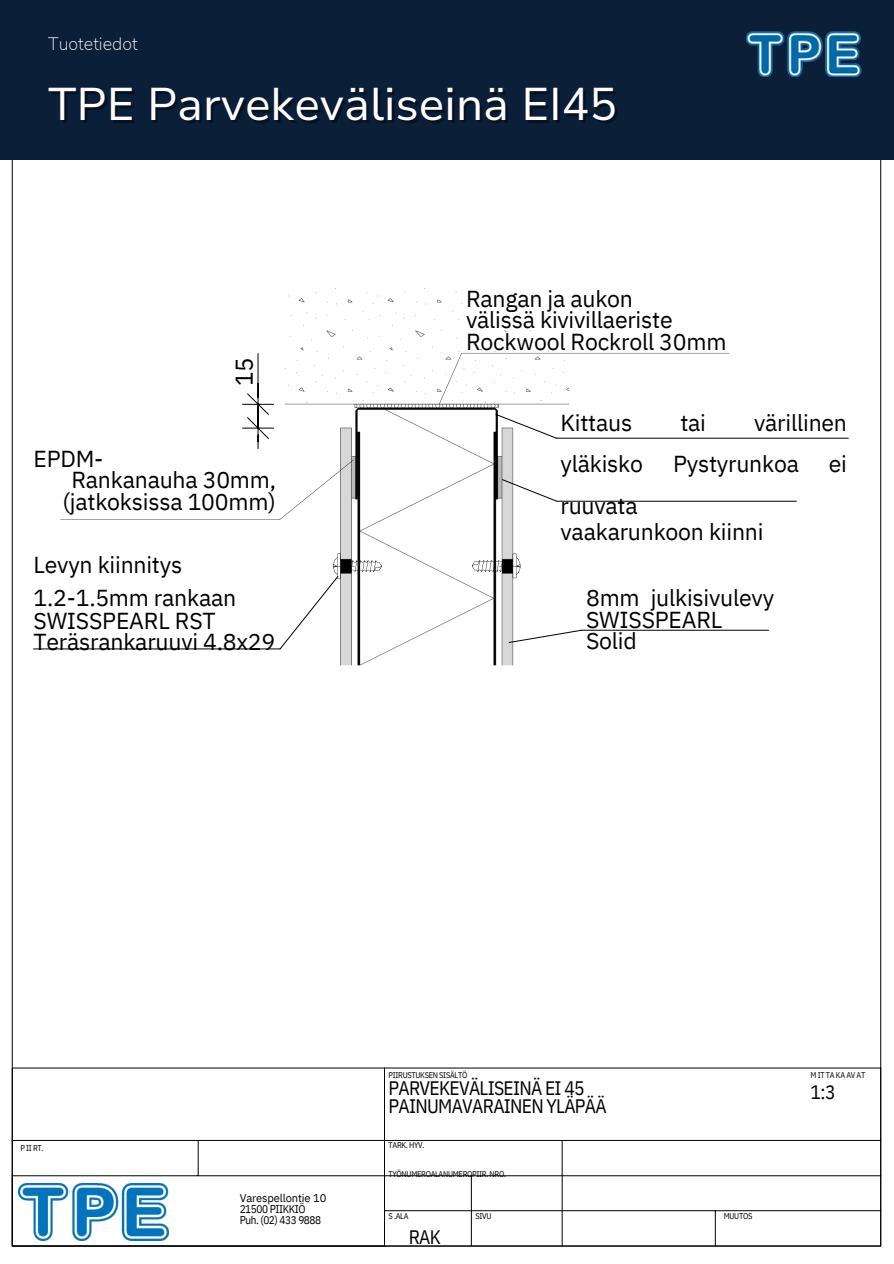
<style>
.page{position:relative;width:894px;height:1264px;background:#fff}
.page>*{position:absolute;margin:0;border:0;box-sizing:border-box;transform-origin:0 0}
.t1{font:45.75px "Nunito Sans 10 pt";color:#fff}
.t2{font:24.15px "IBM Plex Sans";color:#000}
.t3{font:23.1px/21.5px "IBM Plex Sans";letter-spacing:-.01em;color:#000}
.t4{font:19.5px/18px "IBM Plex Sans Cond";letter-spacing:-.035em;color:#000}
.t5{font:200 18px "Nunito Sans";color:#fff}
.t6{font:11.1px/11.2px "IBM Plex Sans Cond";letter-spacing:-.035em;color:#000}
.t7{font:11.1px "IBM Plex Sans";letter-spacing:-.01em;color:#000}
.t8{font:8.25px "IBM Plex Sans Cond";letter-spacing:-.035em;color:#000}
.t9{font:8.25px "IBM Plex Sans Cond";letter-spacing:.05em;color:#000}
</style>
<div class="page">
<img style="left:277px;top:288px;width:293px;height:378px">
<svg style="left:60px;top:459px;width:294px;height:61px"></svg>
<svg style="left:472px;top:553px;width:48px;height:25px"></svg>
<img style="left:466px;top:288px;width:104px;height:61px">
<svg style="left:508px;top:629px;width:74px;height:14px"></svg>
<hr style="left:581px;top:630px;width:187px;height:1px;background:#000">
<svg style="left:242px;top:353px;width:606px;height:96px"></svg>
<svg style="left:12px;top:1067px;width:868px;height:179px"></svg>
<hr style="left:561px;top:1175px;width:1px;height:70px;background:#000">
<hr style="left:471px;top:1175px;width:1px;height:70px;background:#000">
<hr style="left:384px;top:1210px;width:496px;height:1px;background:#000">
<hr style="left:714px;top:1210px;width:1px;height:35px;background:#000">
<hr style="left:561px;top:1140px;width:1px;height:35px;background:#000">
<svg style="left:12px;top:1175px;width:373px;height:71px"></svg>
<svg style="left:501px;top:479px;width:178px;height:22px"></svg>
<hr style="left:556px;top:501px;width:240px;height:1px;background:#000">
<svg style="left:279px;top:553px;width:103px;height:96px"></svg>
<hr style="left:33px;top:648px;width:247px;height:1px;background:#000">
<img style="left:19px;top:1182px;width:150px;height:58px">
<div style="left:0;top:0;width:893px;height:159px;background:#0b1f39"></div>
<img style="left:746px;top:32px;width:116px;height:45px">
<p class="t5" style="left:48px;top:32px;width:91px">Tuotetiedot</p>
<h3 class="t1" style="left:48px;top:74px;width:570px">TPE Parvekeväliseinä EI45</h3>
<h2 class="t2" style="left:228px;top:386px;width:30px;rotate:-90deg">15</h2>
<h2 class="t3" style="left:33px;top:447px;width:71px">EPDM-</h2>
<h2 class="t3" style="left:71px;top:469px;width:206px">Rankanauha 30mm,</h2>
<h2 class="t3" style="left:62px;top:490px;width:215px">(jatkoksissa 100mm)</h2>
<p class="t3" style="left:33px;top:547px;width:204px;line-height:33.8px">Levyn kiinnitys<br>1.2-1.5mm rankaan</p>
<p class="t3" style="left:33px;top:609px;width:243px">SWISSPEARL RST<br>Teräsrankaruuvi 4.8x29</p>
<p class="t3" style="left:466px;top:287px;width:262px">Rangan ja aukon<br>välissä kivivillaeriste<br>Rockwool Rockroll 30mm</p>
<h2 class="t3" style="left:560px;top:411px;width:73px">Kittaus</h2>
<h2 class="t3" style="left:680px;top:411px;width:27px">tai</h2>
<h2 class="t3" style="left:753px;top:411px;width:94px">värillinen</h2>
<h2 class="t3" style="left:560px;top:453px;width:84px">yläkisko</h2>
<h2 class="t3" style="left:672px;top:453px;width:127px">Pystyrunkoa</h2>
<h2 class="t3" style="left:828px;top:453px;width:20px">ei</h2>
<h2 class="t3" style="left:560px;top:492px;width:204px;line-height:26px">ruuvata vaakarunkoon kiinni</h2>
<h2 class="t3" style="left:586px;top:587px;width:189px">8mm julkisivulevy<br>SWISSPEARL<br>Solid</h2>
<p class="t8" style="left:21px;top:1142px;width:25px">P II RT.</p>
<p class="t7" style="left:239px;top:1190px;width:88px">Varespellontie 10</p>
<p class="t6" style="left:239px;top:1202px;width:83px">21500 PIIKKIÖ<br>Puh. (02) 433 9888</p>
<p class="t8" style="left:388px;top:1069px;width:80px">PIIRUSTUKSEN SISÄLTÖ</p>
<p class="t4" style="left:388px;top:1078px;width:220px">PARVEKEVÄLISEINÄ EI 45<br>PAINUMAVARAINEN YLÄPÄÄ</p>
<p class="t8" style="left:388px;top:1139px;width:38px">TARK. HYV.</p>
<p class="t8" style="left:388px;top:1168px;width:119px">TYÖNUMEROALANUMEROPIIR. NRO.</p>
<h5 class="t8" style="left:388px;top:1210px;width:22px">S .ALA</h5>
<h5 class="t8" style="left:475px;top:1210px;width:18px">SIVU</h5>
<h3 class="t8" style="left:723px;top:1210px;width:30px">MUUTOS</h3>
<p class="t4" style="left:408px;top:1227px;width:34px">RAK</p>
<p class="t9" style="left:810px;top:1069px;width:56px">MITTAKAAVAT</p>
<p class="t4" style="left:810px;top:1082px;width:26px">1:3</p>
</div>
